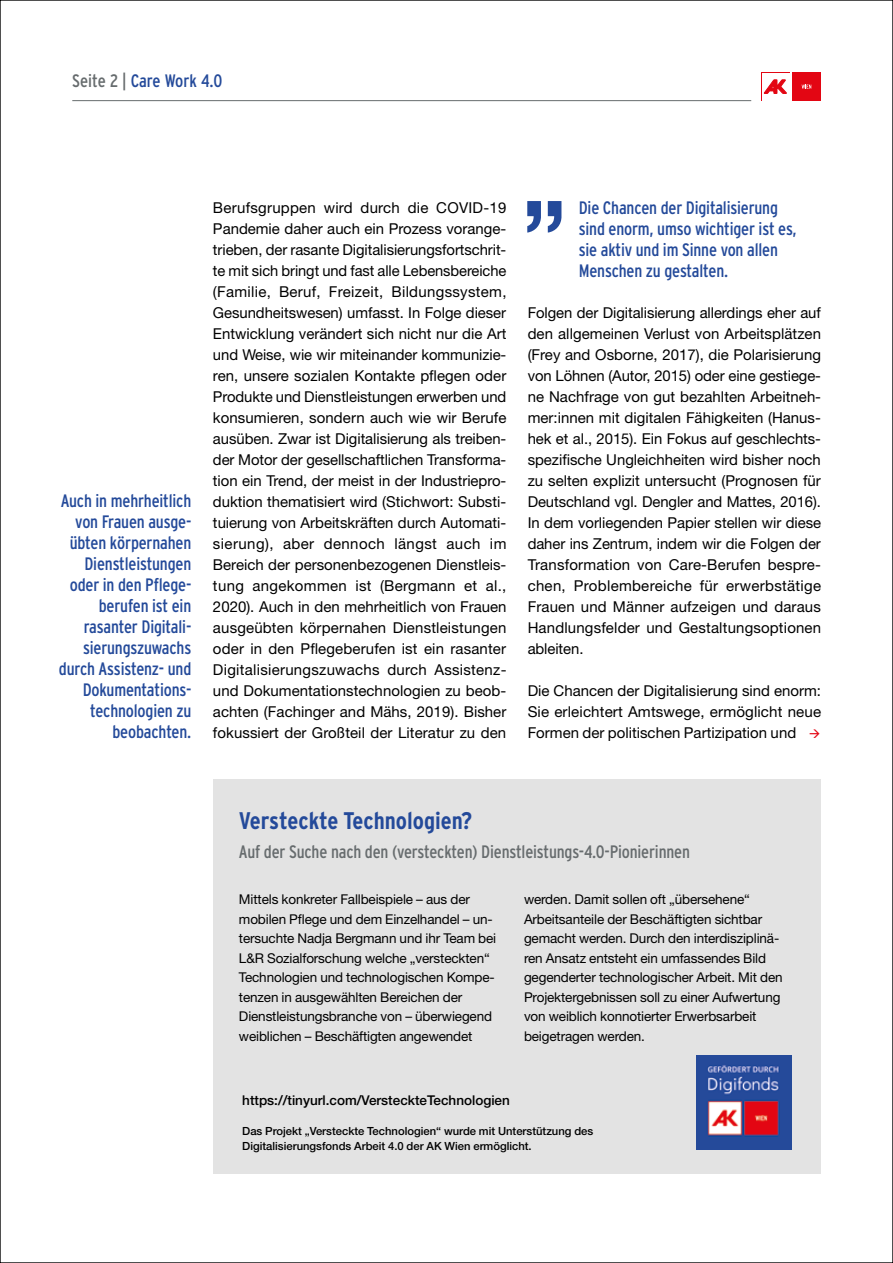
<style>
.page{position:relative;width:893px;height:1263px;background:#fff}
.page>*{position:absolute;margin:0;border:0;box-sizing:border-box;transform-origin:0 0}
.Headline{font:700 condensed 24px "Interstate";color:#244a9a}
.Zitat{font:condensed 18px/21px "Interstate";letter-spacing:-.01em;color:#244a9a}
.Zitat-2{font:condensed 18px "Interstate";letter-spacing:-.01em;color:#676c6e}
.Fließtext_E-Paper{font:15px/21px "Helvetica Neue LT Pro";letter-spacing:.005em;color:#000;text-align:justify}
.Fließtext_E-Paper-2{font:13.5px/19.5px "Helvetica Neue LT Pro";letter-spacing:-.01em;color:#000}
.Fließtext_E-Paper-3{font:500 13.5px "Helvetica Neue LT Pro";color:#000}
.Fließtext_E-Paper-4{font:500 11.25px/15px "Helvetica Neue LT Pro";color:#000}
.s1{color:#676c6e}
</style>
<div class="page">
<div style="left:213px;top:779px;width:608px;height:395px;background:#e3e3e3"></div>
<svg style="left:527px;top:201px;width:35px;height:32px"></svg>
<img style="left:696px;top:1055px;width:95px;height:95px">
<svg style="left:761px;top:72px;width:29px;height:29px"></svg>
<div style="left:762px;top:73px;width:27px;height:27px;background:#fff"></div>
<svg style="left:764px;top:80px;width:22px;height:13px"></svg>
<div style="left:792px;top:72px;width:29px;height:29px;background:#e30613"></div>
<svg style="left:802px;top:85px;width:9px;height:4px"></svg>
<hr style="left:72px;top:100px;width:679px;height:1px;background:#676c6e">
<p class="Zitat" style="left:72px;top:70px;width:152px"><span class="s1">Seite 2 |</span> Care Work 4.0</p>
<p class="Zitat" style="left:59px;top:490px;width:134px;text-align:right">Auch in mehrheitlich von Frauen ausge&shy;übten körpernahen<br>Dienstleistungen oder in den Pflege&shy;berufen ist ein rasanter Digitali&shy;sierungszuwachs durch Assistenz- und<br>Dokumentations&shy;technologien zu beobachten.</p>
<p class="Fließtext_E-Paper" style="left:213px;top:196px;width:295px">Berufsgruppen wird durch die COVID-19<br>Pandemie daher auch ein Prozess vorange&shy;trieben, der rasante Digitalisierungsfortschrit&shy;te mit sich bringt und fast alle Lebensbereiche (Familie, Beruf, Freizeit, Bildungssystem, Gesundheitswesen) umfasst. In Folge dieser Entwicklung verändert sich nicht nur die Art und Weise, wie wir miteinander kommunizie&shy;ren, unsere sozialen Kontakte pflegen oder Produkte und Dienstleistungen erwerben und konsumieren, sondern auch wie wir Berufe ausüben. Zwar ist Digitalisierung als treiben&shy;der Motor der gesellschaftlichen Transforma&shy;tion ein Trend, der meist in der Industriepro&shy;duktion thematisiert wird (Stichwort: Substi&shy;tuierung von Arbeitskräften durch Automati&shy;sierung), aber dennoch längst auch im Bereich der personenbezogenen Dienstleis&shy;tung angekommen ist (Bergmann et al., 2020). Auch in den mehrheitlich von Frauen ausgeübten körpernahen Dienstleistungen oder in den Pflegeberufen ist ein rasanter Digitalisierungszuwachs durch Assistenz&shy;und Dokumentationstechnologien zu beob&shy;achten (Fachinger and Mähs, 2019). Bisher fokussiert der Großteil der Literatur zu den</p>
<p class="Zitat" style="left:579px;top:197px;width:219px">Die Chancen der Digitalisierung sind enorm, umso wichtiger ist es, sie aktiv und im Sinne von allen<br>Menschen zu gestalten.</p>
<p class="Fließtext_E-Paper" style="left:528px;top:301px;width:295px">Folgen der Digitalisierung allerdings eher auf den allgemeinen Verlust von Arbeitsplätzen (Frey and Osborne, 2017), die Polarisierung von Löhnen (Autor, 2015) oder eine gestiege&shy;ne Nachfrage von gut bezahlten Arbeitneh&shy;mer:innen mit digitalen Fähigkeiten (Hanus&shy;hek et al., 2015). Ein Fokus auf geschlechts&shy;spezifische Ungleichheiten wird bisher noch zu selten explizit untersucht (Prognosen für Deutschland vgl. Dengler and Mattes, 2016).<br>In dem vorliegenden Papier stellen wir diese daher ins Zentrum, indem wir die Folgen der Transformation von Care-Berufen bespre&shy;chen, Problembereiche für erwerbstätige Frauen und Männer aufzeigen und daraus Handlungsfelder und Gestaltungsoptionen ableiten.</p>
<p class="Fließtext_E-Paper" style="left:528px;top:679px;width:295px">Die Chancen der Digitalisierung sind enorm:<br>Sie erleichtert Amtswege, ermöglicht neue Formen der politischen Partizipation und</p>
<p class="Headline" style="left:239px;top:808px;width:235px">Versteckte Technologien?</p>
<p class="Zitat-2" style="left:239px;top:841px;width:452px">Auf der Suche nach den (versteckten) Dienstleistungs-4.0-Pionierinnen</p>
<p class="Fließtext_E-Paper-2" style="left:239px;top:889px;width:259px">Mittels konkreter Fallbeispiele – aus der mobilen Pflege und dem Einzelhandel – un&shy;tersuchte Nadja Bergmann und ihr Team bei L&amp;R Sozialforschung welche „versteckten“ Technologien und technologischen Kompe&shy;tenzen in ausgewählten Bereichen der Dienstleistungsbranche von – überwiegend weiblichen – Beschäftigten angewendet</p>
<p class="Fließtext_E-Paper-2" style="left:524px;top:889px;width:260px">werden. Damit sollen oft „übersehene“ Arbeitsanteile der Beschäftigten sichtbar gemacht werden. Durch den interdisziplinä&shy;ren Ansatz entsteht ein umfassendes Bild gegenderter technologischer Arbeit. Mit den Projektergebnissen soll zu einer Aufwertung von weiblich konnotierter Erwerbsarbeit beigetragen werden.</p>
<p class="Fließtext_E-Paper-3" style="left:242px;top:1092px;width:269px">https://tinyurl.com/VersteckteTechnologien</p>
<p class="Fließtext_E-Paper-4" style="left:242px;top:1123px;width:353px">Das Projekt „Versteckte Technologien“ wurde mit Unterstützung des<br>Digitalisierungsfonds Arbeit 4.0 der AK Wien ermöglicht.</p>
</div>
